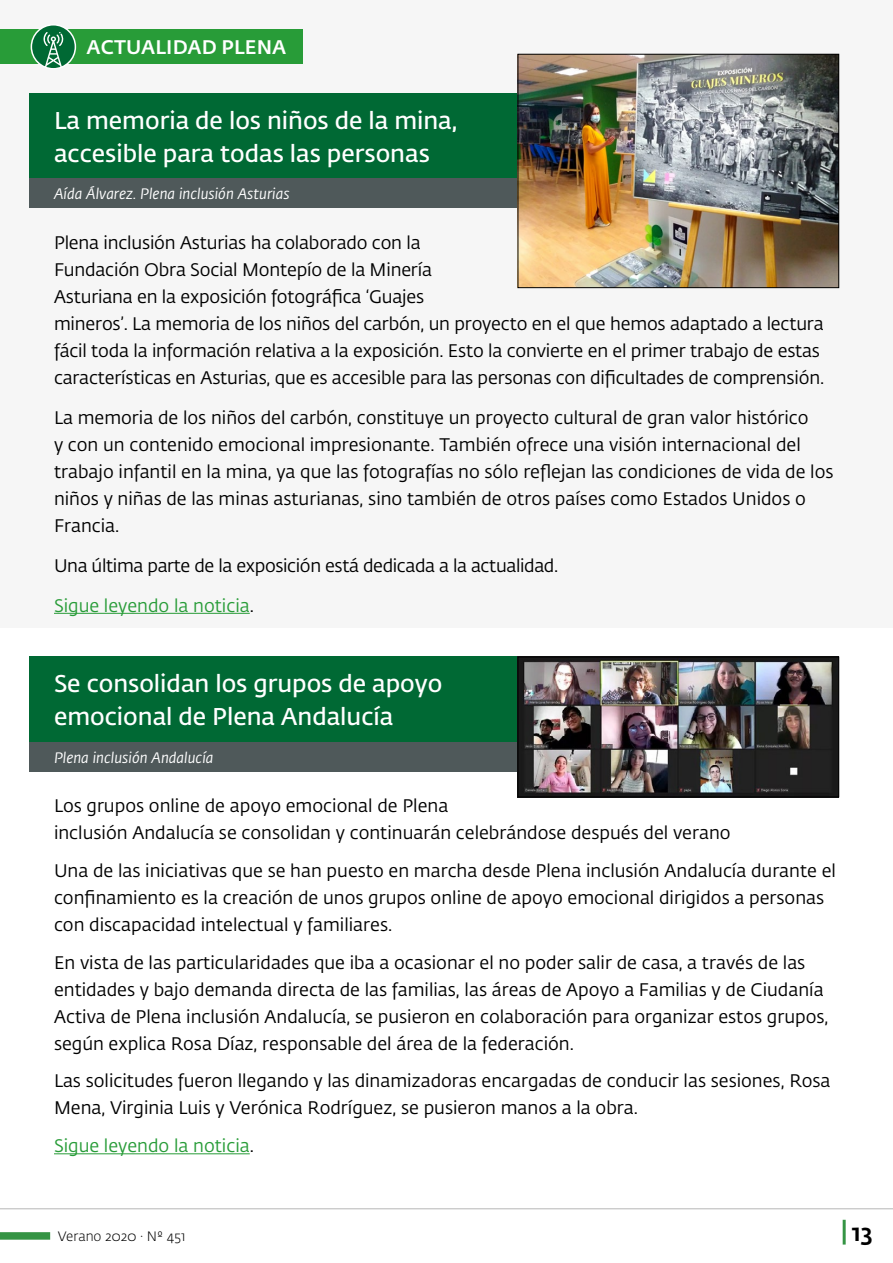
<style>
.page{position:relative;width:893px;height:1263px;background:#fff}
.page>*{position:absolute;margin:0;border:0;box-sizing:border-box;transform-origin:0 0}
.t1{font:600 24px/33px "Fedra Sans Pro";color:#fff}
.t2{font:500 24px "Fedra Sans Pro";color:#000}
.t3{font:500 19.5px "Fedra Sans Pro";letter-spacing:.01em;color:#fff}
.t4{font:18px/27px "Fedra Sans Pro";color:#000}
.t5{font:18px "Fedra Sans Pro";letter-spacing:-.02em;color:#000}
.t6{font:18px "Fedra Sans Pro";color:#289c38}
.t7{font:italic 15px "Fedra Sans Pro";color:#fff}
.t8{font:300 13.5px "Fedra Sans Pro";color:#000}
.s1{color:#000}
</style>
<div class="page">
<div style="left:0;top:0;width:893px;height:628px;background:#f6f6f6"></div>
<hr style="left:54px;top:613px;width:196px;height:1px;background:#289c38">
<div style="left:30px;top:94px;width:809px;height:85px;background:#006934"></div>
<div style="left:30px;top:179px;width:809px;height:29px;background:#4f595a"></div>
<hr style="left:54px;top:1153px;width:196px;height:1px;background:#289c38">
<div style="left:30px;top:657px;width:809px;height:85px;background:#006934"></div>
<div style="left:30px;top:742px;width:809px;height:30px;background:#4f595a"></div>
<img style="left:520px;top:659px;width:317px;height:136px">
<div style="left:518px;top:657px;width:321px;height:140px;border:1px solid #000"></div>
<img style="left:520px;top:56px;width:317px;height:230px">
<div style="left:518px;top:54px;width:321px;height:234px;border:1px solid #000"></div>
<hr style="left:843px;top:1220px;width:3px;height:24px;background:#359444">
<div style="left:0;top:1232px;width:50px;height:8px;background:#359444"></div>
<hr style="left:0;top:1208px;width:893px;height:1px;background:#b7b7b7">
<div style="left:0;top:30px;width:303px;height:34px;background:#289c38"></div>
<div style="left:31px;top:25px;width:44px;height:44px;background:#006934;border-radius:50%"></div>
<div style="left:31px;top:24px;width:45px;height:46px;border:2px solid #fff;border-radius:50%"></div>
<svg style="left:44px;top:32px;width:19px;height:36px"></svg>
<p class="t3" style="left:87px;top:33px;width:201px">ACTUALIDAD PLENA</p>
<h1 class="t1" style="left:54px;top:103px;width:405px">La memoria de los niños de la mina, accesible para todas las personas</h1>
<p class="t7" style="left:54px;top:184px;width:237px">Aída Álvarez. Plena inclusión Asturias</p>
<p class="t4" style="left:54px;top:229px;width:772px">Plena inclusión Asturias ha colaborado con la<br>Fundación Obra Social Montepío de la Minería<br>Asturiana en la exposición fotográfica ‘Guajes<br>mineros’. La memoria de los niños del carbón, un proyecto en el que hemos adaptado a lectura fácil toda la información relativa a la exposición. Esto la convierte en el primer trabajo de estas características en Asturias, que es accesible para las personas con dificultades de comprensión.</p>
<p class="t4" style="left:54px;top:404px;width:781px">La memoria de los niños del carbón, constituye un proyecto cultural de gran valor histórico<br>y con un contenido emocional impresionante. También ofrece una visión internacional del trabajo infantil en la mina, ya que las fotografías no sólo reflejan las condiciones de vida de los niños y niñas de las minas asturianas, sino también de otros países como Estados Unidos o Francia.</p>
<p class="t5" style="left:54px;top:553px;width:506px">Una última parte de la exposición está dedicada a la actualidad.</p>
<p class="t6" style="left:54px;top:593px;width:201px">Sigue leyendo la noticia<span class="s1">.</span></p>
<h1 class="t1" style="left:54px;top:666px;width:390px">Se consolidan los grupos de apoyo emocional de Plena Andalucía</h1>
<p class="t7" style="left:54px;top:747px;width:161px">Plena inclusión Andalucía</p>
<p class="t4" style="left:54px;top:792px;width:678px">Los grupos online de apoyo emocional de Plena<br>inclusión Andalucía se consolidan y continuarán celebrándose después del verano</p>
<p class="t4" style="left:54px;top:857px;width:783px">Una de las iniciativas que se han puesto en marcha desde Plena inclusión Andalucía durante el confinamiento es la creación de unos grupos online de apoyo emocional dirigidos a personas con discapacidad intelectual y familiares.</p>
<p class="t4" style="left:54px;top:948px;width:776px">En vista de las particularidades que iba a ocasionar el no poder salir de casa, a través de las entidades y bajo demanda directa de las familias, las áreas de Apoyo a Familias y de Ciudanía Activa de Plena inclusión Andalucía, se pusieron en colaboración para organizar estos grupos, según explica Rosa Díaz, responsable del área de la federación.</p>
<p class="t4" style="left:54px;top:1067px;width:778px">Las solicitudes fueron llegando y las dinamizadoras encargadas de conducir las sesiones, Rosa<br>Mena, Virginia Luis y Verónica Rodríguez, se pusieron manos a la obra.</p>
<p class="t6" style="left:54px;top:1133px;width:201px">Sigue leyendo la noticia<span class="s1">.</span></p>
<p class="t8" style="left:58px;top:1227px;width:129px">Verano 2020 · Nº 451</p>
<h1 class="t2" style="left:852px;top:1214px;width:22px">13</h1>
</div>
